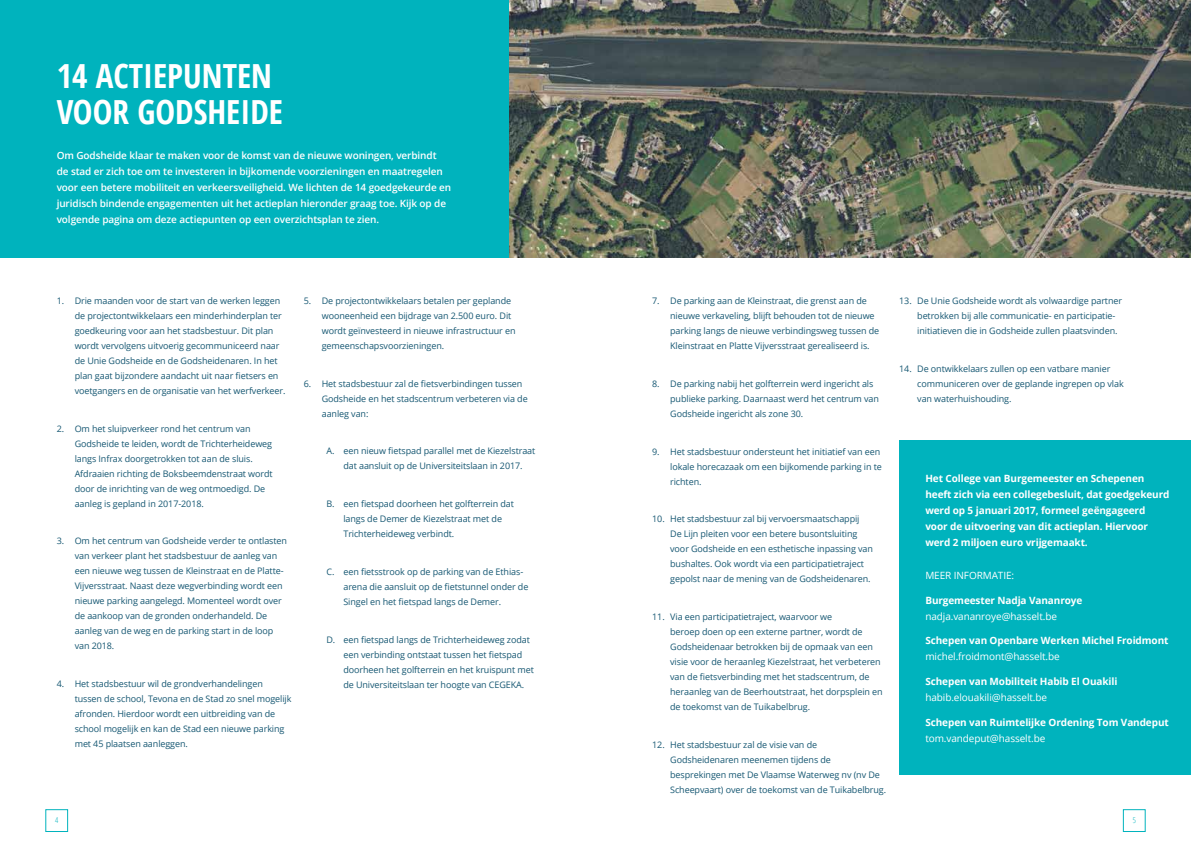
<style>
.page{position:relative;width:1191px;height:842px;background:#fff}
.page>*{position:absolute;margin:0;border:0;box-sizing:border-box;transform-origin:0 0}
.t1{font:700 condensed 33.2px/36.5px "Open Sans";color:#fff}
.t2{font:600 10px/16px "Open Sans";letter-spacing:-.01em;color:#fff}
.t3{font:700 10px/16px "Open Sans";letter-spacing:-.01em;color:#fff}
.t4{font:10px "Open Sans";letter-spacing:-.01em;color:#fff}
.t5{font:9px/15px "Open Sans";letter-spacing:-.01em;color:#175873}
.t6{font:300 condensed 8px "Open Sans";color:#00b3bd}
</style>
<div class="page">
<div style="left:45px;top:809px;width:23px;height:23px;border:1px solid #00b3bd"></div>
<div style="left:1122px;top:809px;width:23px;height:23px;border:1px solid #00b3bd"></div>
<div style="left:0;top:0;width:551px;height:258px;background:#00b3bd"></div>
<img style="left:509px;top:0;width:682px;height:258px">
<div style="left:899px;top:440px;width:292px;height:334px;background:#00b3bd"></div>
<h1 class="t1" style="left:57px;top:57px;width:228px">14 ACTIEPUNTEN<br>VOOR GODSHEIDE</h1>
<p class="t2" style="left:57px;top:147px;width:396px">Om Godsheide klaar te maken voor de komst van de nieuwe woningen, verbindt<br>de stad er zich toe om te investeren in bijkomende voorzieningen en maatregelen voor een betere mobiliteit en verkeersveiligheid. We lichten de 14 goedgekeurde en juridisch bindende engagementen uit het actieplan hieronder graag toe. Kijk op de volgende pagina om deze actiepunten op een overzichtsplan te zien.</p>
<p class="t5" style="left:75px;top:293px;width:212px;text-indent:-18px">1. Drie maanden voor de start van de werken leggen de projectontwikkelaars een minderhinderplan ter goedkeuring voor aan het stadsbestuur. Dit plan wordt vervolgens uitvoerig gecommuniceerd naar de Unie Godsheide en de Godsheidenaren. In het plan gaat bijzondere aandacht uit naar fietsers en voetgangers en de organisatie van het werfverkeer.</p>
<p class="t5" style="left:75px;top:421px;width:199px;text-indent:-18px">2. Om het sluipverkeer rond het centrum van Godsheide te leiden, wordt de Trichterheideweg langs Infrax doorgetrokken tot aan de sluis.<br>Afdraaien richting de Boksbeemdenstraat wordt door de inrichting van de weg ontmoedigd. De aanleg is gepland in 2017-2018.</p>
<p class="t5" style="left:75px;top:533px;width:214px;text-indent:-18px">3. Om het centrum van Godsheide verder te ontlasten van verkeer plant het stadsbestuur de aanleg van een nieuwe weg tussen de Kleinstraat en de Platte-Vijversstraat. Naast deze wegverbinding wordt een nieuwe parking aangelegd. Momenteel wordt over de aankoop van de gronden onderhandeld. De aanleg van de weg en de parking start in de loop van 2018.</p>
<p class="t5" style="left:75px;top:676px;width:218px;text-indent:-18px">4. Het stadsbestuur wil de grondverhandelingen tussen de school, Tevona en de Stad zo snel mogelijk afronden. Hierdoor wordt een uitbreiding van de school mogelijk en kan de Stad een nieuwe parking met 45 plaatsen aanleggen.</p>
<p class="t5" style="left:322px;top:293px;width:195px;text-indent:-18px">5. De projectontwikkelaars betalen per geplande wooneenheid een bijdrage van 2.500 euro. Dit wordt geïnvesteerd in nieuwe infrastructuur en gemeenschapsvoorzieningen.</p>
<p class="t5" style="left:322px;top:376px;width:207px;text-indent:-18px">6. Het stadsbestuur zal de fietsverbindingen tussen<br>Godsheide en het stadscentrum verbeteren via de aanleg van:</p>
<p class="t5" style="left:326px;top:443px;width:210px;text-align:center">A. een nieuw fietspad parallel met de Kiezelstraat dat aansluit op de Universiteitslaan in 2017.</p>
<p class="t5" style="left:343px;top:496px;width:172px;text-indent:-17px">B. een fietspad doorheen het golfterrein dat langs de Demer de Kiezelstraat met de<br>Trichterheideweg verbindt.</p>
<p class="t5" style="left:343px;top:564px;width:186px;text-indent:-17px">C. een fietsstrook op de parking van de Ethias&shy;arena die aansluit op de fietstunnel onder de<br>Singel en het fietspad langs de Demer.</p>
<p class="t5" style="left:343px;top:631px;width:192px;text-indent:-17px">D. een fietspad langs de Trichterheideweg zodat een verbinding ontstaat tussen het fietspad doorheen het golfterrein en het kruispunt met de Universiteitslaan ter hoogte van CEGEKA.</p>
<p class="t5" style="left:670px;top:293px;width:210px;text-indent:-18px">7. De parking aan de Kleinstraat, die grenst aan de nieuwe verkaveling, blijft behouden tot de nieuwe parking langs de nieuwe verbindingsweg tussen de Kleinstraat en Platte Vijversstraat gerealiseerd is.</p>
<p class="t5" style="left:670px;top:376px;width:210px;text-indent:-18px">8. De parking nabij het golfterrein werd ingericht als publieke parking. Daarnaast werd het centrum van<br>Godsheide ingericht als zone 30.</p>
<p class="t5" style="left:670px;top:443px;width:213px;text-indent:-18px">9. Het stadsbestuur ondersteunt het initiatief van een lokale horecazaak om een bijkomende parking in te richten.</p>
<p class="t5" style="left:670px;top:511px;width:204px;text-indent:-18px">10. Het stadsbestuur zal bij vervoersmaatschappij De Lijn pleiten voor een betere busontsluiting voor Godsheide en een esthetische inpassing van bushaltes. Ook wordt via een participatietraject gepolst naar de mening van de Godsheidenaren.</p>
<p class="t5" style="left:670px;top:609px;width:214px;text-indent:-18px">11. Via een participatietraject, waarvoor we<br>beroep doen op een externe partner, wordt de Godsheidenaar betrokken bij de opmaak van een visie voor de heraanleg Kiezelstraat, het verbeteren van de fietsverbinding met het stadscentrum, de heraanleg van de Beerhoutstraat, het dorpsplein en de toekomst van de Tuikabelbrug.</p>
<p class="t5" style="left:670px;top:737px;width:217px;text-indent:-18px">12. Het stadsbestuur zal de visie van de Godsheidenaren meenemen tijdens de besprekingen met De Vlaamse Waterweg nv (nv De Scheepvaart) over de toekomst van de Tuikabelbrug.</p>
<p class="t5" style="left:917px;top:293px;width:206px;text-indent:-18px">13. De Unie Godsheide wordt als volwaardige partner betrokken bij alle communicatie- en participatie&shy;initiatieven die in Godsheide zullen plaatsvinden.</p>
<p class="t5" style="left:917px;top:361px;width:208px;text-indent:-18px">14. De ontwikkelaars zullen op een vatbare manier communiceren over de geplande ingrepen op vlak van waterhuishouding.</p>
<p class="t3" style="left:925px;top:471px;width:246px">Het College van Burgemeester en Schepenen heeft zich via een collegebesluit, dat goedgekeurd werd op 5 januari 2017, formeel geëngageerd voor de uitvoering van dit actieplan. Hiervoor werd 2 miljoen euro vrijgemaakt.</p>
<p class="t4" style="left:925px;top:569px;width:90px">MEER INFORMATIE:</p>
<p class="t3" style="left:925px;top:592px;width:158px">Burgemeester Nadja Vananroye</p>
<p class="t4" style="left:925px;top:609px;width:133px">nadja.vananroye@hasselt.be</p>
<p class="t3" style="left:925px;top:633px;width:244px">Schepen van Openbare Werken Michel Froidmont</p>
<p class="t4" style="left:925px;top:650px;width:136px">michel.froidmont@hasselt.be</p>
<p class="t3" style="left:925px;top:673px;width:194px">Schepen van Mobiliteit Habib El Ouakili</p>
<p class="t4" style="left:925px;top:690px;width:123px">habib.elouakili@hasselt.be</p>
<p class="t3" style="left:925px;top:714px;width:245px">Schepen van Ruimtelijke Ordening Tom Vandeput</p>
<p class="t4" style="left:925px;top:731px;width:121px">tom.vandeput@hasselt.be</p>
<p class="t6" style="left:55px;top:815px;width:5px">4</p>
<p class="t6" style="left:1132px;top:815px;width:5px">5</p>
</div>
